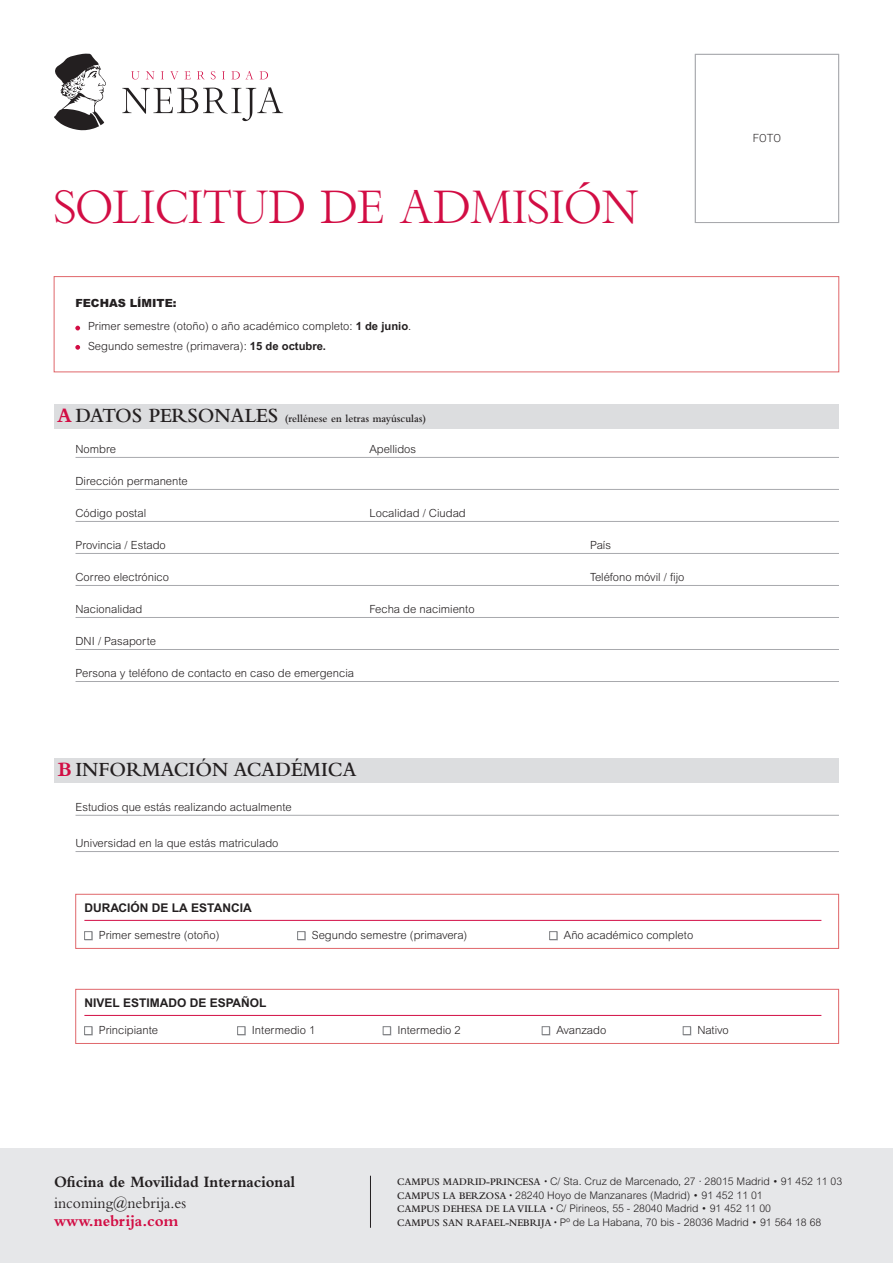
<style>
.page{position:relative;width:893px;height:1263px;background:#fff}
.page>*{position:absolute;margin:0;border:0;box-sizing:border-box;transform-origin:0 0}
.t1{font:45px "Bembo Titling";color:#d20d44}
.t2{font:600 21px "Bembo Std";color:#231f20;scale:.95 1}
.t3{font:700 16.5px "Bembo Std";color:#231f20;scale:.93 1}
.t4{font:16.5px "Bembo Std";color:#231f20;scale:.95 1}
.t5{font:700 16.5px "Bembo Std";color:#d20d44;scale:.95 1}
.t6{font:700 12px "Arial MT Pro";color:#231f20}
.t7{font:300 11.25px/23.5px "Arial MT Pro";color:#231f20}
.t8{font:600 11.25px "Bembo Std";color:#231f20;scale:.95 1}
.t9{font:300 11.25px "Roboto";color:#231f20}
.t10{font:300 10.5px/13.5px "Arial MT Pro";color:#231f20}
.s1{font-weight:900}
.s2{font-weight:700}
.s3{font-weight:700;font-size:21px;color:#d20d44}
.s4{font-size:21px}
.s5{font-weight:700;color:#d20d44}
.s6{font-family:"Bembo Std";font-weight:600}
.s7{font-family:"Roboto"}
</style>
<div class="page">
<div style="left:54px;top:276px;width:785px;height:96px;border:1px solid #e0676b"></div>
<div style="left:695px;top:54px;width:144px;height:169px;background:#fff;border:1px solid #a8a9ad"></div>
<svg style="left:75px;top:326px;width:5px;height:4px"></svg>
<svg style="left:75px;top:345px;width:5px;height:5px"></svg>
<hr style="left:76px;top:457px;width:763px;height:1px;background:#a8a9ad">
<hr style="left:76px;top:489px;width:763px;height:1px;background:#a8a9ad">
<hr style="left:76px;top:521px;width:763px;height:1px;background:#a8a9ad">
<hr style="left:76px;top:553px;width:763px;height:1px;background:#a8a9ad">
<hr style="left:76px;top:585px;width:763px;height:1px;background:#a8a9ad">
<hr style="left:76px;top:617px;width:763px;height:1px;background:#a8a9ad">
<hr style="left:76px;top:649px;width:763px;height:1px;background:#a8a9ad">
<hr style="left:76px;top:681px;width:763px;height:1px;background:#a8a9ad">
<div style="left:54px;top:404px;width:785px;height:24px;background:#dcdddf"></div>
<div style="left:54px;top:758px;width:785px;height:24px;background:#dcdddf"></div>
<hr style="left:76px;top:815px;width:763px;height:1px;background:#a8a9ad">
<hr style="left:76px;top:851px;width:763px;height:1px;background:#a8a9ad">
<hr style="left:84px;top:920px;width:737px;height:1px;background:#d20d44">
<div style="left:85px;top:932px;width:8px;height:8px;background:#a8a9ac"></div>
<div style="left:84px;top:931px;width:8px;height:9px;background:#fff;border:1px solid #808285"></div>
<div style="left:298px;top:932px;width:8px;height:8px;background:#a6a7aa"></div>
<div style="left:297px;top:931px;width:8px;height:9px;background:#fff;border:1px solid #808285"></div>
<div style="left:550px;top:932px;width:8px;height:8px;background:#a4a5a8"></div>
<div style="left:549px;top:931px;width:8px;height:9px;background:#fff;border:1px solid #808285"></div>
<div style="left:76px;top:894px;width:763px;height:54px;border:1px solid #e0676b"></div>
<hr style="left:84px;top:1015px;width:737px;height:1px;background:#d20d44">
<div style="left:85px;top:1027px;width:8px;height:8px;background:#a8a9ac"></div>
<div style="left:84px;top:1026px;width:8px;height:9px;background:#fff;border:1px solid #808285"></div>
<div style="left:238px;top:1027px;width:8px;height:8px;background:#a6a8ab"></div>
<div style="left:237px;top:1026px;width:8px;height:9px;background:#fff;border:1px solid #808285"></div>
<div style="left:383px;top:1026px;width:8px;height:9px;background:#fff;border:1px solid #808285"></div>
<div style="left:542px;top:1026px;width:8px;height:9px;background:#fff;border:1px solid #808285"></div>
<div style="left:683px;top:1026px;width:8px;height:9px;background:#fff;border:1px solid #808285"></div>
<div style="left:76px;top:989px;width:763px;height:55px;border:1px solid #e0676b"></div>
<svg style="left:54px;top:54px;width:52px;height:77px"></svg>
<svg style="left:131px;top:71px;width:9px;height:8px"></svg>
<svg style="left:146px;top:71px;width:9px;height:8px"></svg>
<svg style="left:161px;top:71px;width:3px;height:8px"></svg>
<svg style="left:170px;top:71px;width:8px;height:8px"></svg>
<svg style="left:184px;top:71px;width:7px;height:8px"></svg>
<svg style="left:197px;top:71px;width:7px;height:8px"></svg>
<svg style="left:211px;top:71px;width:5px;height:8px"></svg>
<svg style="left:231px;top:71px;width:22px;height:8px"></svg>
<svg style="left:260px;top:71px;width:8px;height:8px"></svg>
<svg style="left:122px;top:87px;width:161px;height:34px"></svg>
<div style="left:0;top:1148px;width:893px;height:115px;background:#e6e7e9"></div>
<hr style="left:370px;top:1176px;width:1px;height:52px;background:#231f20">
<h1 class="t1" style="left:54px;top:179px;width:586px">SOLICITUD DE ADMISIÓN</h1>
<p class="t7" style="left:88px;top:291px;width:325px;text-indent:-13px"><span class="s1">FECHAS LÍMITE:<br></span>Primer semestre (otoño) o año académico completo: <span class="s2">1 de junio</span>.</p>
<p class="t7" style="left:88px;top:334px;width:239px">Segundo semestre (primavera): <span class="s2">15 de octubre.</span></p>
<p class="t8" style="left:57px;top:412px;width:390px"><span class="s3">A</span> <span class="s4">DATOS PERSONALES</span> (rellénese en letras mayúsculas)</p>
<p class="t7" style="left:76px;top:437px;width:42px">Nombre</p>
<p class="t7" style="left:370px;top:437px;width:48px">Apellidos</p>
<p class="t7" style="left:76px;top:469px;width:114px">Dirección permanente</p>
<p class="t7" style="left:76px;top:501px;width:72px">Código postal</p>
<p class="t7" style="left:370px;top:501px;width:98px">Localidad / Ciudad</p>
<p class="t7" style="left:76px;top:533px;width:92px">Provincia / Estado</p>
<p class="t7" style="left:590px;top:533px;width:23px">País</p>
<p class="t7" style="left:76px;top:565px;width:95px">Correo electrónico</p>
<p class="t7" style="left:590px;top:565px;width:96px">Teléfono móvil / fijo</p>
<p class="t7" style="left:76px;top:597px;width:68px">Nacionalidad</p>
<p class="t7" style="left:370px;top:597px;width:107px">Fecha de nacimiento</p>
<p class="t7" style="left:76px;top:629px;width:82px">DNI / Pasaporte</p>
<p class="t7" style="left:76px;top:661px;width:280px">Persona y teléfono de contacto en caso de emergencia</p>
<p class="t9" style="left:753px;top:130px;width:29px">FOTO</p>
<h2 class="t2" style="left:58px;top:758px;width:316px"><span class="s5">B</span> INFORMACIÓN ACADÉMICA</h2>
<p class="t7" style="left:76px;top:795px;width:218px">Estudios que estás realizando actualmente</p>
<p class="t7" style="left:76px;top:832px;width:204px">Universidad en la que estás matriculado</p>
<p class="t6" style="left:84px;top:900px;width:169px">DURACIÓN DE LA ESTANCIA</p>
<p class="t7" style="left:99px;top:924px;width:122px">Primer semestre (otoño)</p>
<p class="t7" style="left:312px;top:924px;width:157px">Segundo semestre (primavera)</p>
<p class="t7" style="left:564px;top:924px;width:131px">Año académico completo</p>
<p class="t6" style="left:84px;top:995px;width:184px">NIVEL ESTIMADO DE ESPAÑOL</p>
<p class="t7" style="left:99px;top:1019px;width:61px">Principiante</p>
<p class="t7" style="left:252px;top:1019px;width:65px">Intermedio 1</p>
<p class="t7" style="left:397px;top:1019px;width:65px">Intermedio 2</p>
<p class="t7" style="left:556px;top:1019px;width:52px">Avanzado</p>
<p class="t7" style="left:697px;top:1019px;width:33px">Nativo</p>
<h3 class="t3" style="left:54px;top:1172px;width:261px">Oficina de Movilidad Internacional</h3>
<h3 class="t4" style="left:54px;top:1193px;width:141px">incoming@nebrija.es</h3>
<h3 class="t5" style="left:54px;top:1211px;width:133px">www.nebrija.com</h3>
<p class="t10" style="left:397px;top:1175px;width:447px"><span class="s6">CAMPUS MADRID-PRINCESA</span> <span class="s7">•</span> C/ Sta. Cruz de Marcenado, 27 · 28015 Madrid • 91 452 11 03<br><span class="s6">CAMPUS LA BERZOSA</span> <span class="s7">•</span> 28240 Hoyo de Manzanares (Madrid) • 91 452 11 01<br><span class="s6">CAMPUS DEHESA DE LA VILLA</span> <span class="s7">•</span> C/ Pirineos, 55 - 28040 Madrid • 91 452 11 00<br><span class="s6">CAMPUS SAN RAFAEL-NEBRIJA</span> <span class="s7">•</span> Pº de La Habana, 70 bis - 28036 Madrid • 91 564 18 68</p>
</div>
